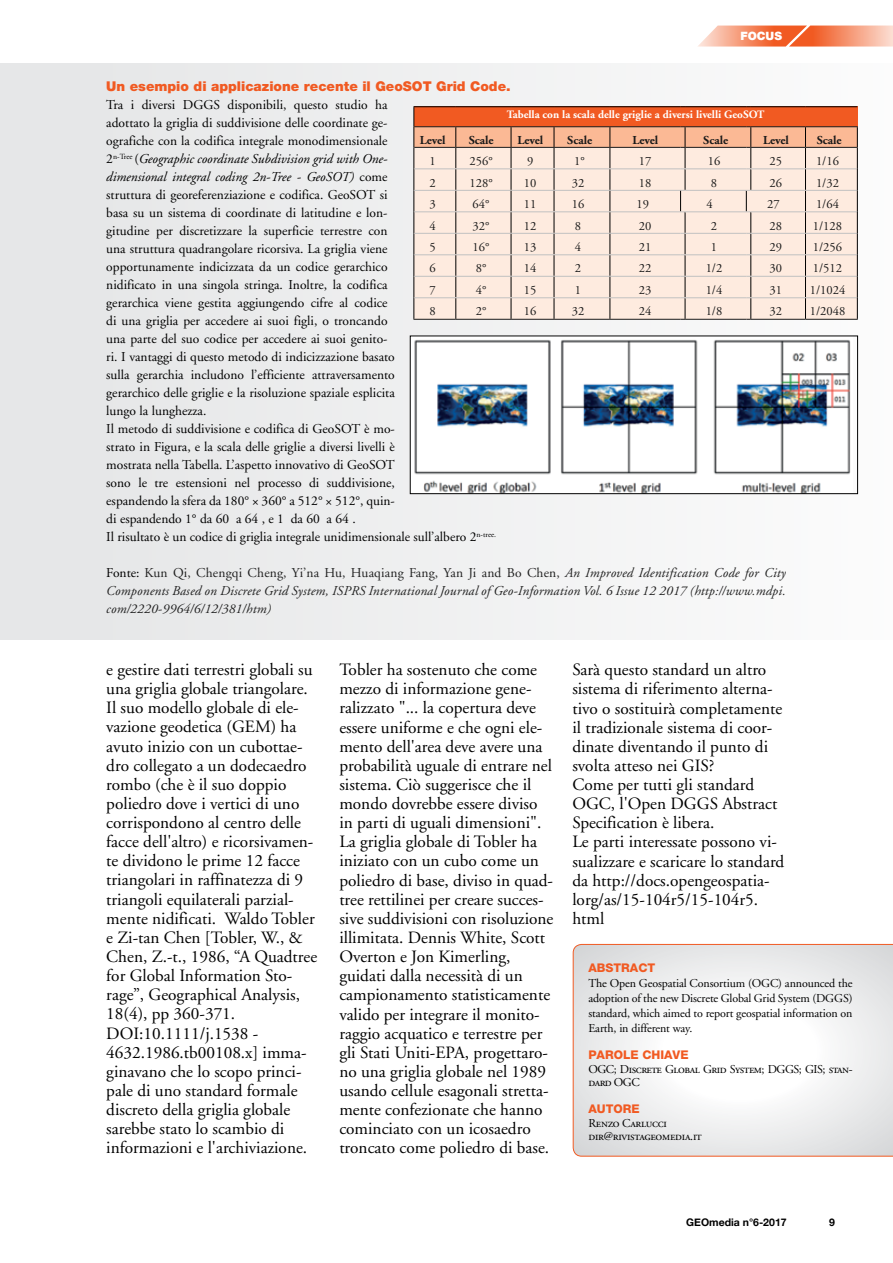
<style>
.page{position:relative;width:893px;height:1263px;background:#fff}
.page>*{position:absolute;margin:0;border:0;box-sizing:border-box;transform-origin:0 0}
.t1{font:17.25px/19.2px "Adobe Garamond";color:#000}
.t2{font:13.5px/18px "Adobe Garamond";color:#000}
.t3{font:italic 13.5px/18px "Adobe Garamond";letter-spacing:.015em;color:#222;text-align:justify}
.t4{font:900 13.5px "Helvetica Neue";color:#f15a22}
.t5{font:12.6px "Adobe Garamond";color:#1a1a1a}
.t6{font:700 12.15px "Adobe Garamond";color:#1a1a1a}
.t7{font:12px/15px "Adobe Garamond";letter-spacing:-.01em;color:#000;text-align:justify}
.t8{font:12px/13.5px "Adobe Garamond Regular SC";letter-spacing:-.04em;color:#000}
.t9{font:12px/13.5px "Adobe Garamond Regular SC";letter-spacing:-.02em;color:#000}
.t10{font:800 12px "Helvetica Neue";color:#f15a22}
.t11{font:900 11.55px "Helvetica Neue";color:#fff}
.t12{font:700 11.25px "Adobe Garamond";color:#fff}
.t13{font:700 10.5px "Helvetica Neue";color:#000}
.s1{font-style:italic}
.s2{font-style:normal;color:#000}
.s3{font-style:normal}
</style>
<div class="page">
<svg style="left:698px;top:26px;width:195px;height:21px;background:#f59875"></svg>
<div style="left:0;top:64px;width:893px;height:576px;background:#e6e7e8"></div>
<svg style="left:573px;top:944px;width:320px;height:212px"></svg>
<svg style="left:413px;top:106px;width:445px;height:214px;background:#f1cfbe"></svg>
<img style="left:412px;top:338px;width:441px;height:154px">
<div style="left:410px;top:336px;width:448px;height:158px;border:1px solid #000"></div>
<p class="t11" style="left:740px;top:29px;width:43px">FOCUS</p>
<p class="t4" style="left:106px;top:78px;width:406px">Un esempio di applicazione recente il GeoSOT Grid Code.</p>
<p class="t2" style="left:106px;top:96px;width:391px">Tra i diversi DGGS disponibili, questo studio ha<br>adottato la griglia di suddivisione delle coordinate ge-<br>ografiche con la codifica integrale monodimensionale<br>2<sup>n-Tree</sup> (<span class="s1">Geographic coordinate Subdivision grid with One-<br>dimensional integral coding 2n-Tree - GeoSOT)</span> come<br>struttura di georeferenziazione e codifica. GeoSOT si<br>basa su un sistema di coordinate di latitudine e lon-<br>gitudine per discretizzare la superficie terrestre con<br>una struttura quadrangolare ricorsiva. La griglia viene<br>opportunamente indicizzata da un codice gerarchico<br>nidificato in una singola stringa. Inoltre, la codifica<br>gerarchica viene gestita aggiungendo cifre al codice<br>di una griglia per accedere ai suoi figli, o troncando<br>una parte del suo codice per accedere ai suoi genito-<br>ri. I vantaggi di questo metodo di indicizzazione basato<br>sulla gerarchia includono l’efficiente attraversamento<br>gerarchico delle griglie e la risoluzione spaziale esplicita<br>lungo la lunghezza.<br>Il metodo di suddivisione e codifica di GeoSOT è mo-<br>strato in Figura, e la scala delle griglie a diversi livelli è<br>mostrata nella Tabella. L’aspetto innovativo di GeoSOT<br>sono le tre estensioni nel processo di suddivisione,<br>espandendo la sfera da 180° × 360° a 512° × 512°, quin-<br>di espandendo 1° da 60′ a 64′, e 1′ da 60 a 64 .<br>Il risultato è un codice di griglia integrale unidimensionale sull’albero 2<sup>n-tree.</sup></p>
<p class="t3" style="left:106px;top:564px;width:681px"><span class="s2">Fonte:</span> <span class="s3">Kun Qi, Chengqi Cheng, Yi’na Hu, Huaqiang Fang, Yan Ji and Bo Chen,</span> An Improved Identification Code for City Components Based on Discrete Grid System, ISPRS International Journal of Geo-Information Vol. 6 Issue 12 2017 (http://www.mdpi. com/2220-9964/6/12/381/htm)</p>
<p class="t12" style="left:507px;top:109px;width:259px">Tabella con la scala delle griglie a diversi livelli GeoSOT</p>
<p class="t6" style="left:420px;top:133px;width:27px">Level</p>
<p class="t6" style="left:469px;top:133px;width:27px">Scale</p>
<p class="t6" style="left:517px;top:133px;width:27px">Level</p>
<p class="t6" style="left:567px;top:133px;width:27px">Scale</p>
<p class="t6" style="left:632px;top:133px;width:27px">Level</p>
<p class="t6" style="left:703px;top:133px;width:27px">Scale</p>
<p class="t6" style="left:763px;top:133px;width:27px">Level</p>
<p class="t6" style="left:817px;top:133px;width:27px">Scale</p>
<p class="t5" style="left:429px;top:154px;width:8px">1</p>
<p class="t5" style="left:469px;top:154px;width:25px">256°</p>
<p class="t5" style="left:527px;top:154px;width:8px">9</p>
<p class="t5" style="left:574px;top:154px;width:12px">1°</p>
<p class="t5" style="left:639px;top:154px;width:14px">17</p>
<p class="t5" style="left:708px;top:154px;width:14px">16</p>
<p class="t5" style="left:769px;top:154px;width:14px">25</p>
<p class="t5" style="left:816px;top:154px;width:24px">1/16</p>
<p class="t5" style="left:429px;top:176px;width:8px">2</p>
<p class="t5" style="left:469px;top:176px;width:25px">128°</p>
<p class="t5" style="left:524px;top:176px;width:14px">10</p>
<p class="t5" style="left:572px;top:176px;width:17px">32′</p>
<p class="t5" style="left:639px;top:176px;width:14px">18</p>
<p class="t5" style="left:711px;top:176px;width:8px">8</p>
<p class="t5" style="left:769px;top:176px;width:14px">26</p>
<p class="t5" style="left:816px;top:176px;width:24px">1/32</p>
<p class="t5" style="left:429px;top:197px;width:8px">3</p>
<p class="t5" style="left:473px;top:197px;width:18px">64°</p>
<p class="t5" style="left:524px;top:197px;width:14px">11</p>
<p class="t5" style="left:572px;top:197px;width:17px">16′</p>
<p class="t5" style="left:637px;top:197px;width:14px">19</p>
<p class="t5" style="left:706px;top:197px;width:8px">4</p>
<p class="t5" style="left:767px;top:197px;width:14px">27</p>
<p class="t5" style="left:816px;top:197px;width:24px">1/64</p>
<p class="t5" style="left:429px;top:219px;width:8px">4</p>
<p class="t5" style="left:473px;top:219px;width:18px">32°</p>
<p class="t5" style="left:524px;top:219px;width:14px">12</p>
<p class="t5" style="left:575px;top:219px;width:11px">8′</p>
<p class="t5" style="left:639px;top:219px;width:14px">20</p>
<p class="t5" style="left:711px;top:219px;width:8px">2</p>
<p class="t5" style="left:769px;top:219px;width:14px">28</p>
<p class="t5" style="left:813px;top:219px;width:31px">1/128</p>
<p class="t5" style="left:429px;top:240px;width:8px">5</p>
<p class="t5" style="left:473px;top:240px;width:18px">16°</p>
<p class="t5" style="left:524px;top:240px;width:14px">13</p>
<p class="t5" style="left:575px;top:240px;width:11px">4′</p>
<p class="t5" style="left:639px;top:240px;width:14px">21</p>
<p class="t5" style="left:711px;top:240px;width:8px">1</p>
<p class="t5" style="left:769px;top:240px;width:14px">29</p>
<p class="t5" style="left:813px;top:240px;width:31px">1/256</p>
<p class="t5" style="left:429px;top:262px;width:8px">6</p>
<p class="t5" style="left:476px;top:262px;width:12px">8°</p>
<p class="t5" style="left:524px;top:262px;width:14px">14</p>
<p class="t5" style="left:575px;top:262px;width:11px">2′</p>
<p class="t5" style="left:639px;top:262px;width:14px">22</p>
<p class="t5" style="left:706px;top:262px;width:18px">1/2</p>
<p class="t5" style="left:769px;top:262px;width:14px">30</p>
<p class="t5" style="left:813px;top:262px;width:31px">1/512</p>
<p class="t5" style="left:429px;top:283px;width:8px">7</p>
<p class="t5" style="left:476px;top:283px;width:12px">4°</p>
<p class="t5" style="left:524px;top:283px;width:14px">15</p>
<p class="t5" style="left:575px;top:283px;width:11px">1′</p>
<p class="t5" style="left:639px;top:283px;width:14px">23</p>
<p class="t5" style="left:706px;top:283px;width:18px">1/4</p>
<p class="t5" style="left:769px;top:283px;width:14px">31</p>
<p class="t5" style="left:810px;top:283px;width:37px">1/1024</p>
<p class="t5" style="left:429px;top:305px;width:8px">8</p>
<p class="t5" style="left:476px;top:305px;width:12px">2°</p>
<p class="t5" style="left:524px;top:305px;width:14px">16</p>
<p class="t5" style="left:572px;top:305px;width:14px">32</p>
<p class="t5" style="left:639px;top:305px;width:14px">24</p>
<p class="t5" style="left:706px;top:305px;width:18px">1/8</p>
<p class="t5" style="left:769px;top:305px;width:14px">32</p>
<p class="t5" style="left:810px;top:305px;width:37px">1/2048</p>
<p class="t1" style="left:106px;top:660px;width:212px">e gestire dati terrestri globali su una griglia globale triangolare.<br>Il suo modello globale di ele&shy;vazione geodetica (GEM) ha avuto inizio con un cubottae&shy;dro collegato a un dodecaedro rombo (che è il suo doppio poliedro dove i vertici di uno corrispondono al centro delle facce dell'altro) e ricorsivamen&shy;te dividono le prime 12 facce triangolari in raffinatezza di 9 triangoli equilaterali parzial&shy;mente nidificati. Waldo Tobler e Zi-tan Chen [Tobler, W., &amp;<br>Chen, Z.-t., 1986, “A Quadtree for Global Information Sto&shy;rage”, Geographical Analysis,<br>18(4), pp 360-371.<br>DOI:10.1111/j.1538 -<br>4632.1986.tb00108.x] imma&shy;ginavano che lo scopo princi&shy;pale di uno standard formale discreto della griglia globale sarebbe stato lo scambio di informazioni e l'archiviazione.</p>
<p class="t1" style="left:339px;top:660px;width:216px">Tobler ha sostenuto che come mezzo di informazione gene&shy;ralizzato "... la copertura deve essere uniforme e che ogni ele&shy;mento dell'area deve avere una probabilità uguale di entrare nel sistema. Ciò suggerisce che il mondo dovrebbe essere diviso in parti di uguali dimensioni".<br>La griglia globale di Tobler ha iniziato con un cubo come un poliedro di base, diviso in quad&shy;tree rettilinei per creare succes&shy;sive suddivisioni con risoluzione illimitata. Dennis White, Scott<br>Overton e Jon Kimerling, guidati dalla necessità di un campionamento statisticamente valido per integrare il monito&shy;raggio acquatico e terrestre per gli Stati Uniti-EPA, progettaro&shy;no una griglia globale nel 1989 usando cellule esagonali stretta&shy;mente confezionate che hanno cominciato con un icosaedro troncato come poliedro di base.</p>
<p class="t1" style="left:572px;top:661px;width:213px">Sarà questo standard un altro sistema di riferimento alterna&shy;tivo o sostituirà completamente il tradizionale sistema di coor&shy;dinate diventando il punto di svolta atteso nei GIS?<br>Come per tutti gli standard<br>OGC, l'Open DGGS Abstract<br>Specification è libera.<br>Le parti interessate possono vi&shy;sualizzare e scaricare lo standard da http://docs.opengeospatia&shy;lorg/as/15-104r5/15-104r5. html</p>
<p class="t10" style="left:588px;top:961px;width:68px">ABSTRACT</p>
<p class="t7" style="left:588px;top:976px;width:266px">The Open Geospatial Consortium (OGC) announced the adoption of the new Discrete Global Grid System (DGGS) standard, which aimed to report geospatial information on Earth, in different way.</p>
<p class="t10" style="left:588px;top:1048px;width:102px">PAROLE CHIAVE</p>
<p class="t8" style="left:588px;top:1063px;width:266px">OGC; Discrete Global Grid System; DGGS; GIS; stan&shy;dard OGC</p>
<p class="t10" style="left:588px;top:1102px;width:53px">AUTORE</p>
<p class="t9" style="left:588px;top:1117px;width:115px">Renzo Carlucci dir@rivistageomedia.it</p>
<p class="t13" style="left:686px;top:1214px;width:102px">GEOmedia n°6-2017</p>
<p class="t13" style="left:829px;top:1214px;width:7px">9</p>
</div>
